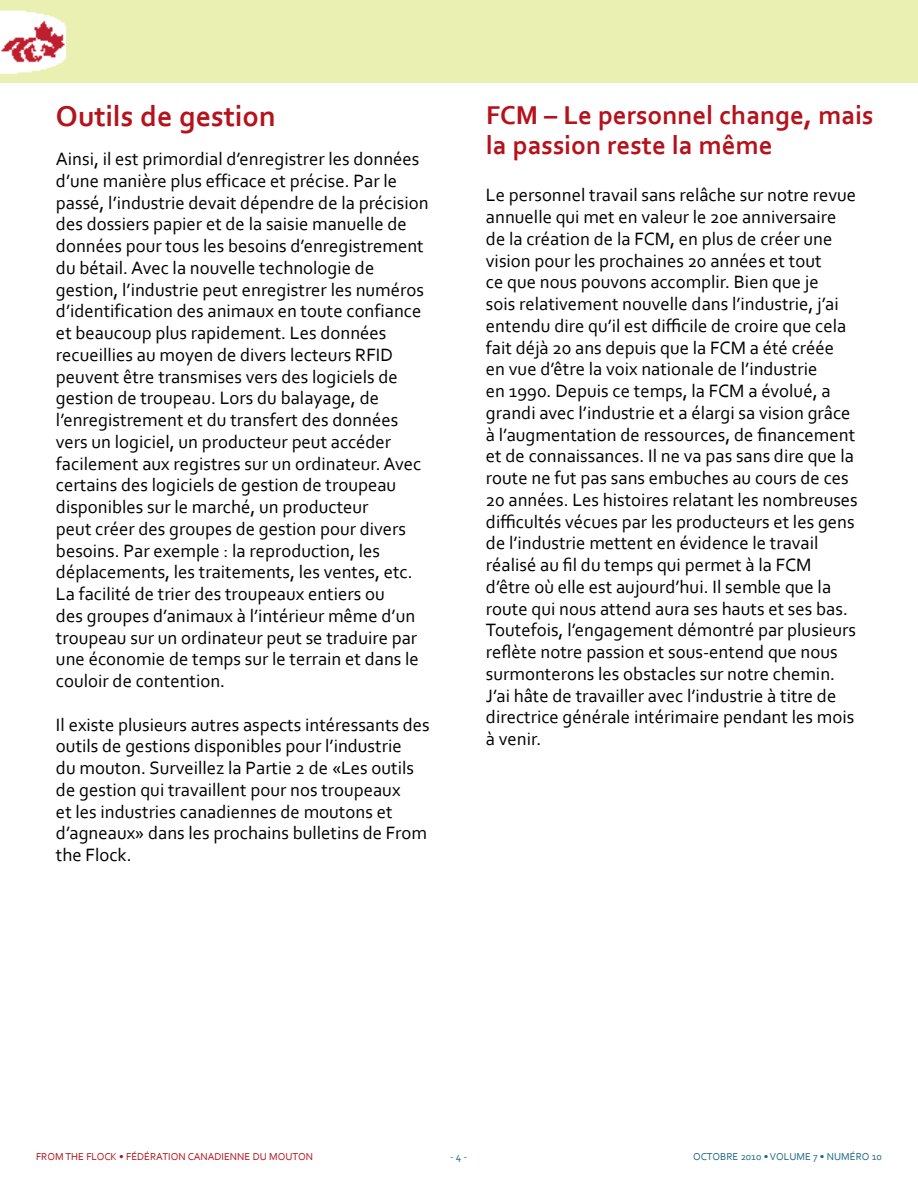
<style>
.page{position:relative;width:918px;height:1188px;background:#fff}
.page>*{position:absolute;margin:0;border:0;box-sizing:border-box;transform-origin:0 0}
.t1{font:700 30px "Corbel";color:#b5121b}
.t2{font:700 27px/30px "Corbel";color:#b5121b}
.t3{font:18.75px/21.8px "Corbel";color:#000}
.t4{font:10.5px "Corbel";color:#b5121b}
.t5{font:10.5px "Corbel";color:#1c6882}
</style>
<div class="page">
<div style="left:0;top:0;width:918px;height:82px;background:#e9f0b2"></div>
<h1 class="t1" style="left:56px;top:97px;width:221px">Outils de gestion</h1>
<p class="t3" style="left:56px;top:148px;width:374px">Ainsi, il est primordial d’enregistrer les données d’une manière plus efficace et précise. Par le passé, l’industrie devait dépendre de la précision des dossiers papier et de la saisie manuelle de données pour tous les besoins d’enregistrement du bétail. Avec la nouvelle technologie de gestion, l’industrie peut enregistrer les numéros d’identification des animaux en toute confiance et beaucoup plus rapidement. Les données recueillies au moyen de divers lecteurs RFID peuvent être transmises vers des logiciels de gestion de troupeau. Lors du balayage, de l’enregistrement et du transfert des données vers un logiciel, un producteur peut accéder facilement aux registres sur un ordinateur. Avec certains des logiciels de gestion de troupeau disponibles sur le marché, un producteur<br>peut créer des groupes de gestion pour divers besoins. Par exemple : la reproduction, les déplacements, les traitements, les ventes, etc.<br>La facilité de trier des troupeaux entiers ou<br>des groupes d’animaux à l’intérieur même d’un troupeau sur un ordinateur peut se traduire par une économie de temps sur le terrain et dans le couloir de contention.</p>
<p class="t3" style="left:56px;top:713px;width:375px">Il existe plusieurs autres aspects intéressants des outils de gestions disponibles pour l’industrie<br>du mouton. Surveillez la Partie 2 de «Les outils de gestion qui travaillent pour nos troupeaux<br>et les industries canadiennes de moutons et d’agneaux» dans les prochains bulletins de From the Flock.</p>
<h2 class="t2" style="left:486px;top:99px;width:389px">FCM – Le personnel change, mais la passion reste la même</h2>
<p class="t3" style="left:486px;top:184px;width:373px">Le personnel travail sans relâche sur notre revue annuelle qui met en valeur le 20e anniversaire de la création de la FCM, en plus de créer une vision pour les prochaines 20 années et tout<br>ce que nous pouvons accomplir. Bien que je<br>sois relativement nouvelle dans l’industrie, j’ai entendu dire qu’il est difficile de croire que cela fait déjà 20 ans depuis que la FCM a été créée en vue d’être la voix nationale de l’industrie<br>en 1990. Depuis ce temps, la FCM a évolué, a grandi avec l’industrie et a élargi sa vision grâce à l’augmentation de ressources, de financement et de connaissances. Il ne va pas sans dire que la route ne fut pas sans embuches au cours de ces 20 années. Les histoires relatant les nombreuses difficultés vécues par les producteurs et les gens de l’industrie mettent en évidence le travail réalisé au fil du temps qui permet à la FCM d’être où elle est aujourd’hui. Il semble que la route qui nous attend aura ses hauts et ses bas.<br>Toutefois, l’engagement démontré par plusieurs reflète notre passion et sous-entend que nous surmonterons les obstacles sur notre chemin.<br>J’ai hâte de travailler avec l’industrie à titre de directrice générale intérimaire pendant les mois à venir.</p>
<p class="t4" style="left:36px;top:1150px;width:278px">FROM THE FLOCK • FÉDÉRATION CANADIENNE DU MOUTON</p>
<p class="t5" style="left:450px;top:1150px;width:19px">- 4 -</p>
<p class="t5" style="left:693px;top:1150px;width:190px">OCTOBRE 2010 • VOLUME 7 • NUMÉRO 10</p>
</div>
